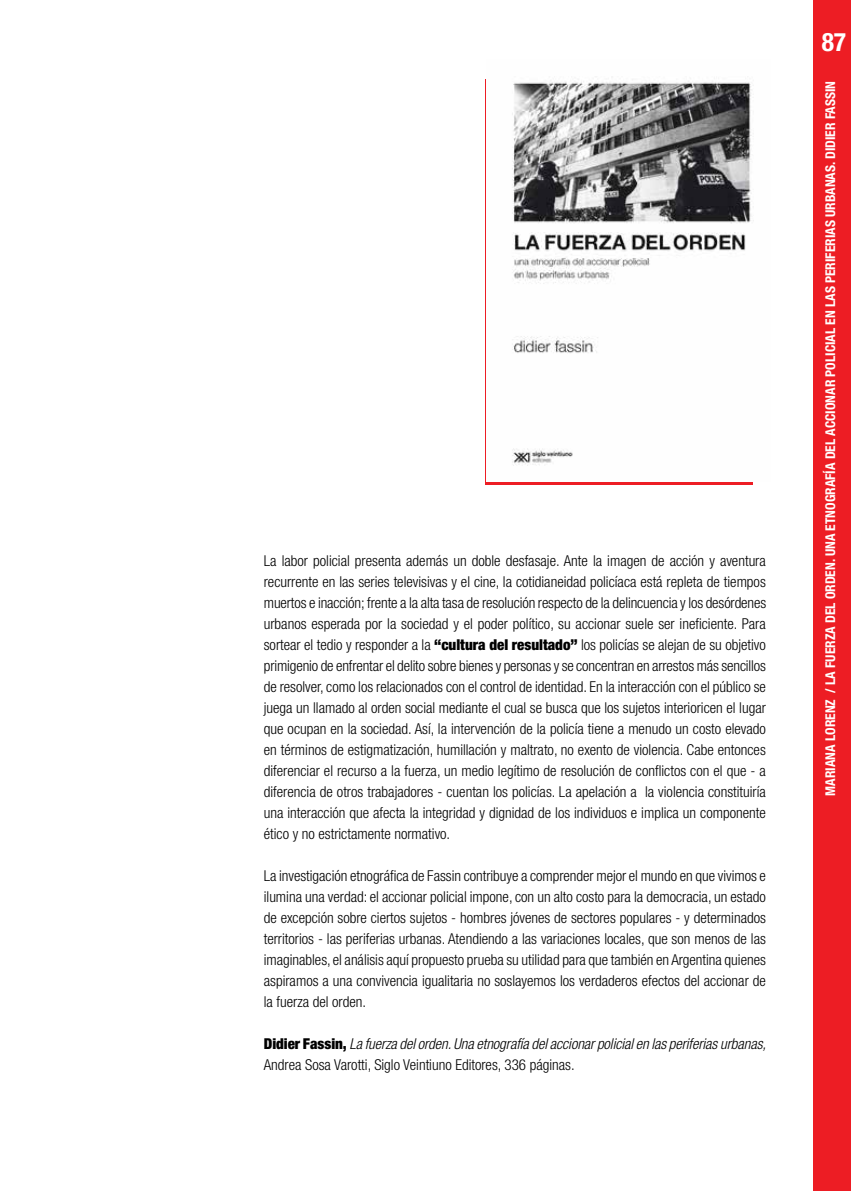
<style>
.page{position:relative;width:851px;height:1191px;background:#fff}
.page>*{position:absolute;margin:0;border:0;box-sizing:border-box;transform-origin:0 0}
.t1{font:700 condensed 25.5px "Helvetica Neue LT Std";color:#fff}
.t2{font:300 condensed 15px/21px "Helvetica Neue LT Std";color:#000;text-align:justify}
.t3{font:italic 300 condensed 15px/21px "Helvetica Neue LT Std";letter-spacing:-.005em;color:#000}
.t4{font:700 condensed 13.5px "Helvetica Neue LT Std";color:#fff}
.s1{font-weight:900}
.s2{font-weight:900;font-style:normal}
.s3{font-style:normal}
</style>
<div class="page">
<div style="left:813px;top:0;width:37px;height:1191px;background:#ed1d24"></div>
<img style="left:512px;top:79px;width:242px;height:387px">
<p class="t2" style="left:264px;top:550px;width:504px">La labor policial presenta además un doble desfasaje. Ante la imagen de acción y aventura recurrente en las series televisivas y el cine, la cotidianeidad policíaca está repleta de tiempos muertos e inacción; frente a la alta tasa de resolución respecto de la delincuencia y los desórdenes urbanos esperada por la sociedad y el poder político, su accionar suele ser ineficiente. Para sortear el tedio y responder a la <span class="s1">“cultura del resultado”</span> los policías se alejan de su objetivo primigenio de enfrentar el delito sobre bienes y personas y se concentran en arrestos más sencillos de resolver, como los relacionados con el control de identidad. En la interacción con el público se juega un llamado al orden social mediante el cual se busca que los sujetos interioricen el lugar que ocupan en la sociedad. Así, la intervención de la policía tiene a menudo un costo elevado en términos de estigmatización, humillación y maltrato, no exento de violencia. Cabe entonces diferenciar el recurso a la fuerza, un medio legítimo de resolución de conflictos con el que - a diferencia de otros trabajadores - cuentan los policías. La apelación a la violencia constituiría una interacción que afecta la integridad y dignidad de los individuos e implica un componente ético y no estrictamente normativo.</p>
<p class="t2" style="left:264px;top:865px;width:503px">La investigación etnográfica de Fassin contribuye a comprender mejor el mundo en que vivimos e ilumina una verdad: el accionar policial impone, con un alto costo para la democracia, un estado de excepción sobre ciertos sujetos - hombres jóvenes de sectores populares - y determinados territorios - las periferias urbanas. Atendiendo a las variaciones locales, que son menos de las imaginables, el análisis aquí propuesto prueba su utilidad para que también en Argentina quienes aspiramos a una convivencia igualitaria no soslayemos los verdaderos efectos del accionar de la fuerza del orden.</p>
<p class="t3" style="left:264px;top:1033px;width:503px"><span class="s2">Didier Fassin,</span> La fuerza del orden. Una etnografía del accionar policial en las periferias urbanas,<br><span class="s3">Andrea Sosa Varotti, Siglo Veintiuno Editores, 336 páginas.</span></p>
<h1 class="t1" style="left:821px;top:27px;width:26px">87</h1>
<p class="t4" style="left:822px;top:795px;width:716px;rotate:-90deg">MARIANA LORENZ / LA FUERZA DEL ORDEN. UNA ETNOGRAFÍA DEL ACCIONAR POLICIAL EN LAS PERIFERIAS URBANAS. DIDIER FASSIN</p>
</div>
